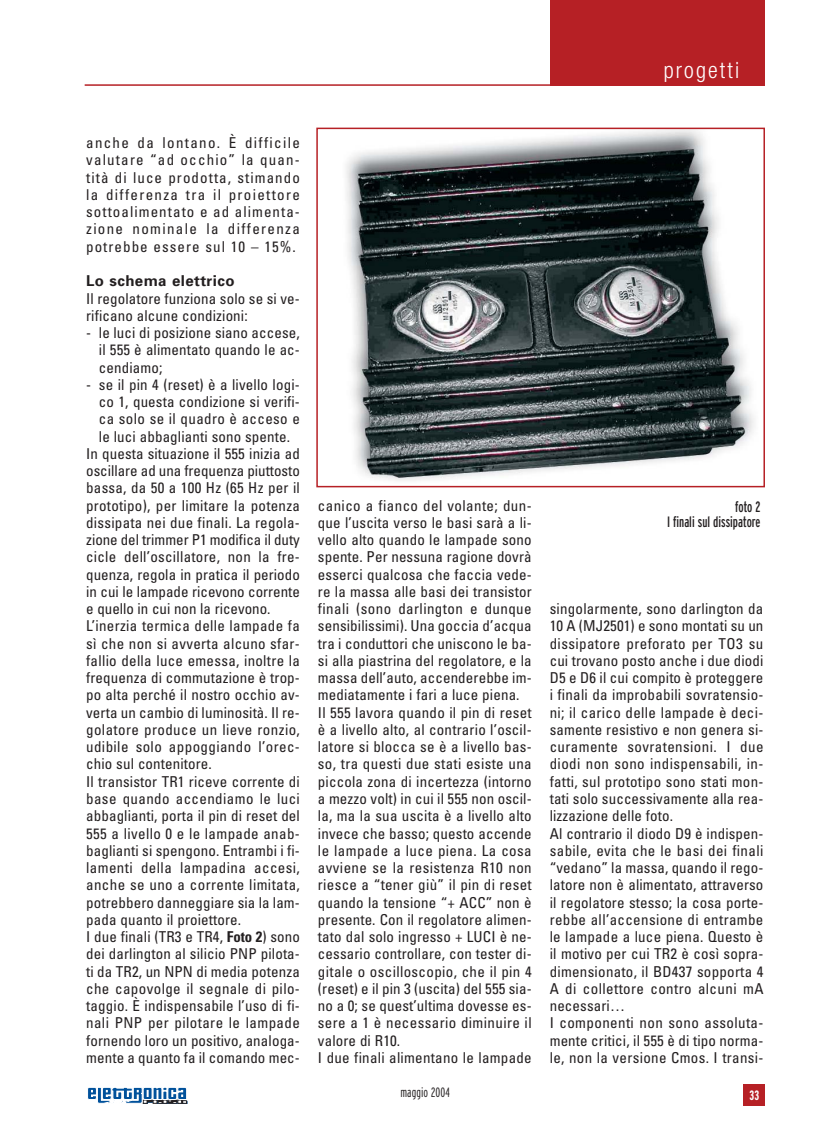
<style>
.page{position:relative;width:828px;height:1127px;background:#fff}
.page>*{position:absolute;margin:0;border:0;box-sizing:border-box;transform-origin:0 0}
.t1{font:300 condensed 22.5px "Helvetica Neue";letter-spacing:.095em;color:#fff}
.t2{font:condensed 15px/17.2px "Univers";letter-spacing:.01em;color:#231f20}
.t3{font:extra-condensed 15px/15px "Interstate";color:#231f20;text-align:right}
.t4{font:700 15px "Univers";letter-spacing:.03em;color:#231f20}
.t5{font:300 extra-condensed 13.5px "Interstate";letter-spacing:.01em;color:#231f20}
.t6{font:700 extra-condensed 13.5px "Interstate";color:#fff}
.s1{font-weight:700}
</style>
<div class="page">
<div style="left:550px;top:0;width:215px;height:85px;background:#b62025"></div>
<hr style="left:85px;top:84px;width:680px;height:2px;background:#b62025">
<div style="left:744px;top:1084px;width:21px;height:21px;background:#b62025"></div>
<svg style="left:98px;top:1100px;width:90px;height:4px"></svg>
<svg style="left:87px;top:1087px;width:100px;height:16px"></svg>
<img style="left:346px;top:131px;width:408px;height:350px">
<div style="left:316px;top:128px;width:449px;height:359px;border:2px solid #b62025"></div>
<h1 class="t1" style="left:664px;top:62px;width:77px">progetti</h1>
<p class="t2" style="left:86px;top:136px;width:215px;text-align:justify">anche da lontano. È difficile valutare “ad occhio” la quan&shy;tità di luce prodotta, stimando la differenza tra il proiettore sottoalimentato e ad alimenta&shy;zione nominale la differenza potrebbe essere sul 10 – 15%.</p>
<p class="t4" style="left:86px;top:275px;width:150px">Lo schema elettrico</p>
<p class="t2" style="left:86px;top:291px;width:215px">Il regolatore funziona solo se si ve&shy;rificano alcune condizioni:</p>
<p class="t2" style="left:99px;top:325px;width:203px;text-align:justify;text-indent:-13px">- le luci di posizione siano accese, il 555 è alimentato quando le ac&shy;cendiamo;</p>
<p class="t2" style="left:86px;top:377px;width:215px">- se il pin 4 (reset) è a livello logi-</p>
<p class="t2" style="left:99px;top:394px;width:203px">co 1, questa condizione si verifi-</p>
<p class="t2" style="left:99px;top:412px;width:203px">ca solo se il quadro è acceso e</p>
<p class="t2" style="left:99px;top:429px;width:193px">le luci abbaglianti sono spente.</p>
<p class="t2" style="left:86px;top:446px;width:215px">In questa situazione il 555 inizia ad</p>
<p class="t2" style="left:86px;top:463px;width:215px">oscillare ad una frequenza piuttosto</p>
<p class="t2" style="left:86px;top:481px;width:215px">bassa, da 50 a 100 Hz (65 Hz per il</p>
<p class="t2" style="left:86px;top:498px;width:215px">prototipo), per limitare la potenza</p>
<p class="t2" style="left:86px;top:515px;width:215px">dissipata nei due finali. La regola-</p>
<p class="t2" style="left:86px;top:532px;width:215px">zione del trimmer P1 modifica il duty</p>
<p class="t2" style="left:86px;top:550px;width:215px">cicle dell’oscillatore, non la fre-</p>
<p class="t2" style="left:86px;top:567px;width:215px">quenza, regola in pratica il periodo</p>
<p class="t2" style="left:86px;top:584px;width:215px">in cui le lampade ricevono corrente</p>
<p class="t2" style="left:86px;top:601px;width:186px">e quello in cui non la ricevono.</p>
<p class="t2" style="left:86px;top:619px;width:215px">L’inerzia termica delle lampade fa</p>
<p class="t2" style="left:86px;top:636px;width:215px">sì che non si avverta alcuno sfar-</p>
<p class="t2" style="left:86px;top:653px;width:215px">fallio della luce emessa, inoltre la</p>
<p class="t2" style="left:86px;top:670px;width:215px">frequenza di commutazione è trop-</p>
<p class="t2" style="left:86px;top:688px;width:215px">po alta perché il nostro occhio av-</p>
<p class="t2" style="left:86px;top:705px;width:215px">verta un cambio di luminosità. Il re-</p>
<p class="t2" style="left:86px;top:722px;width:215px">golatore produce un lieve ronzio,</p>
<p class="t2" style="left:86px;top:739px;width:215px">udibile solo appoggiando l’orec-</p>
<p class="t2" style="left:86px;top:757px;width:127px">chio sul contenitore.</p>
<p class="t2" style="left:86px;top:774px;width:215px">Il transistor TR1 riceve corrente di</p>
<p class="t2" style="left:86px;top:791px;width:215px">base quando accendiamo le luci</p>
<p class="t2" style="left:86px;top:808px;width:215px">abbaglianti, porta il pin di reset del</p>
<p class="t2" style="left:86px;top:826px;width:215px">555 a livello 0 e le lampade anab-</p>
<p class="t2" style="left:86px;top:843px;width:215px">baglianti si spengono. Entrambi i fi-</p>
<p class="t2" style="left:86px;top:860px;width:215px">lamenti della lampadina accesi,</p>
<p class="t2" style="left:86px;top:877px;width:215px">anche se uno a corrente limitata,</p>
<p class="t2" style="left:86px;top:895px;width:215px">potrebbero danneggiare sia la lam-</p>
<p class="t2" style="left:86px;top:912px;width:157px">pada quanto il proiettore.</p>
<p class="t2" style="left:86px;top:929px;width:215px">I due finali (TR3 e TR4, <span class="s1">Foto 2</span>) sono</p>
<p class="t2" style="left:86px;top:946px;width:215px">dei darlington al silicio PNP pilota-</p>
<p class="t2" style="left:86px;top:964px;width:215px">ti da TR2, un NPN di media potenza</p>
<p class="t2" style="left:86px;top:981px;width:215px">che capovolge il segnale di pilo-</p>
<p class="t2" style="left:86px;top:998px;width:215px">taggio. È indispensabile l’uso di fi-</p>
<p class="t2" style="left:86px;top:1015px;width:215px">nali PNP per pilotare le lampade</p>
<p class="t2" style="left:86px;top:1033px;width:215px">fornendo loro un positivo, analoga-</p>
<p class="t2" style="left:86px;top:1050px;width:215px">mente a quanto fa il comando mec-</p>
<p class="t2" style="left:318px;top:498px;width:215px">canico a fianco del volante; dun&shy;que l’uscita verso le basi sarà a li&shy;vello alto quando le lampade sono spente. Per nessuna ragione dovrà esserci qualcosa che faccia vede&shy;re la massa alle basi dei transistor finali (sono darlington e dunque sensibilissimi). Una goccia d’acqua tra i conduttori che uniscono le ba&shy;si alla piastrina del regolatore, e la massa dell’auto, accenderebbe im&shy;mediatamente i fari a luce piena.<br>Il 555 lavora quando il pin di reset è a livello alto, al contrario l’oscil&shy;latore si blocca se è a livello bas&shy;so, tra questi due stati esiste una piccola zona di incertezza (intorno a mezzo volt) in cui il 555 non oscil&shy;la, ma la sua uscita è a livello alto invece che basso; questo accende le lampade a luce piena. La cosa avviene se la resistenza R10 non riesce a “tener giù” il pin di reset quando la tensione “+ ACC” non è presente. Con il regolatore alimen&shy;tato dal solo ingresso + LUCI è ne&shy;cessario controllare, con tester di&shy;gitale o oscilloscopio, che il pin 4 (reset) e il pin 3 (uscita) del 555 sia&shy;no a 0; se quest’ultima dovesse es&shy;sere a 1 è necessario diminuire il valore di R10.<br>I due finali alimentano le lampade</p>
<p class="t5" style="left:400px;top:1087px;width:51px">maggio 2004</p>
<p class="t3" style="left:667px;top:500px;width:95px">foto 2<br>I finali sul dissipatore</p>
<p class="t2" style="left:550px;top:601px;width:215px">singolarmente, sono darlington da 10 A (MJ2501) e sono montati su un dissipatore preforato per TO3 su cui trovano posto anche i due diodi D5 e D6 il cui compito è proteggere i finali da improbabili sovratensio&shy;ni; il carico delle lampade è deci&shy;samente resistivo e non genera si&shy;curamente sovratensioni. I due diodi non sono indispensabili, in&shy;fatti, sul prototipo sono stati mon&shy;tati solo successivamente alla rea&shy;lizzazione delle foto.<br>Al contrario il diodo D9 è indispen&shy;sabile, evita che le basi dei finali “vedano” la massa, quando il rego&shy;latore non è alimentato, attraverso il regolatore stesso; la cosa porte&shy;rebbe all’accensione di entrambe le lampade a luce piena. Questo è il motivo per cui TR2 è così sopra&shy;dimensionato, il BD437 sopporta 4<br>A di collettore contro alcuni mA necessari…<br>I componenti non sono assoluta&shy;mente critici, il 555 è di tipo norma&shy;le, non la versione Cmos. I transi-</p>
<p class="t6" style="left:749px;top:1090px;width:11px">33</p>
</div>
